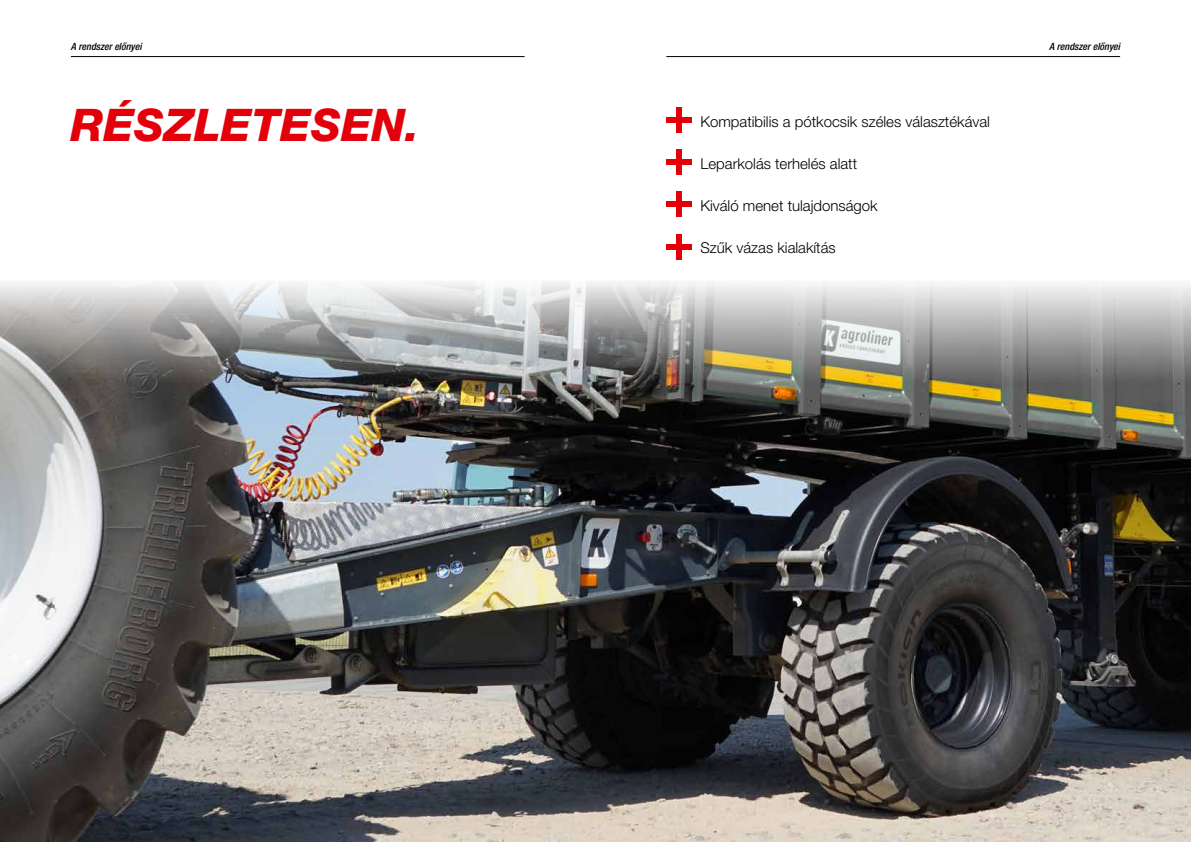
<style>
.page{position:relative;width:1191px;height:842px;background:#fff}
.page>*{position:absolute;margin:0;border:0;box-sizing:border-box;transform-origin:0 0}
.t1{font:italic 800 45px "Helvetica Neue LT Pro";color:#e3000b}
.t2{font:300 15px "Helvetica Neue LT Pro";color:#000}
.t3{font:italic 500 condensed 10px "Helvetica Neue LT Pro";color:#000}
</style>
<div class="page">
<hr style="left:71px;top:56px;width:453px;height:1px;background:#000">
<img style="left:0;top:281px;width:1191px;height:561px">
<hr style="left:666px;top:56px;width:454px;height:1px;background:#000">
<div style="left:676px;top:108px;width:6px;height:25px;background:#e3000b"></div>
<div style="left:666px;top:118px;width:26px;height:5px;background:#e3000b"></div>
<div style="left:666px;top:159px;width:26px;height:6px;background:#e3000b"></div>
<div style="left:676px;top:149px;width:6px;height:26px;background:#e3000b"></div>
<div style="left:666px;top:201px;width:26px;height:6px;background:#e3000b"></div>
<div style="left:676px;top:191px;width:6px;height:26px;background:#e3000b"></div>
<div style="left:666px;top:244px;width:26px;height:5px;background:#e3000b"></div>
<div style="left:676px;top:234px;width:6px;height:25px;background:#e3000b"></div>
<p class="t3" style="left:71px;top:41px;width:72px">A rendszer előnyei</p>
<p class="t3" style="left:1049px;top:41px;width:72px">A rendszer előnyei</p>
<h1 class="t1" style="left:71px;top:98px;width:350px">RÉSZLETESEN.</h1>
<p class="t2" style="left:700px;top:113px;width:291px">Kompatibilis a pótkocsik széles választékával</p>
<p class="t2" style="left:700px;top:155px;width:158px">Leparkolás terhelés alatt</p>
<p class="t2" style="left:700px;top:197px;width:179px">Kiváló menet tulajdonságok</p>
<p class="t2" style="left:700px;top:239px;width:137px">Szűk vázas kialakítás</p>
</div>
